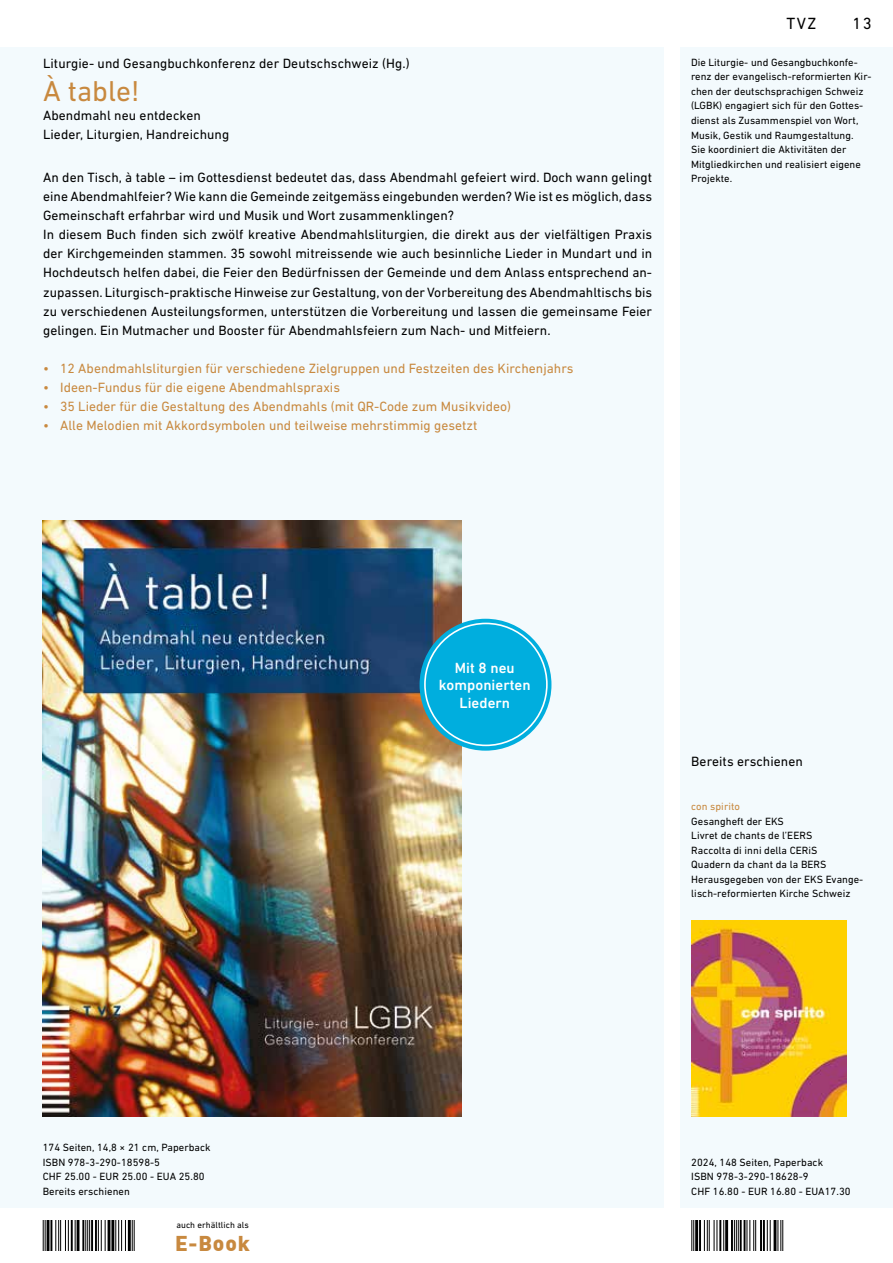
<style>
.page{position:relative;width:893px;height:1263px;background:#fff}
.page>*{position:absolute;margin:0;border:0;box-sizing:border-box;transform-origin:0 0}
.t1{font:29.25px "DIN Next LT Pro";color:#c8893f}
.t2{font:900 21px "DIN";color:#c8893f}
.t3{font:16.5px "DIN Next LT Pro";color:#000}
.t4{font:500 15px/17.5px "DIN Next LT Pro";letter-spacing:.005em;color:#fff;text-align:center}
.t5{font:13.65px/19px "DIN Next LT Pro";letter-spacing:.005em;color:#000}
.t6{font:13.65px "DIN Next LT Pro";letter-spacing:.005em;color:#c8893f}
.t7{font:10.65px/14.5px "DIN Next LT Pro";letter-spacing:.005em;color:#000}
.t8{font:10.65px "DIN Next LT Pro";letter-spacing:.005em;color:#c8893f}
.t9{font:9px "DIN Next LT Pro";letter-spacing:.005em;color:#000}
</style>
<div class="page">
<div style="left:0;top:47px;width:663px;height:1161px;background:#f3fafd"></div>
<div style="left:680px;top:47px;width:213px;height:1161px;background:#f3fafd"></div>
<svg style="left:42px;top:1220px;width:92px;height:30px"></svg>
<hr style="left:43px;top:1220px;width:1px;height:30px;background:#000">
<hr style="left:45px;top:1220px;width:1px;height:30px;background:#000">
<hr style="left:47px;top:1220px;width:2px;height:30px;background:#000">
<hr style="left:50px;top:1220px;width:2px;height:30px;background:#000">
<hr style="left:55px;top:1220px;width:1px;height:30px;background:#000">
<hr style="left:58px;top:1220px;width:1px;height:30px;background:#000">
<hr style="left:60px;top:1220px;width:1px;height:30px;background:#000">
<hr style="left:65px;top:1220px;width:1px;height:30px;background:#000">
<hr style="left:68px;top:1220px;width:1px;height:30px;background:#000">
<hr style="left:71px;top:1220px;width:2px;height:30px;background:#000">
<hr style="left:75px;top:1220px;width:1px;height:30px;background:#000">
<hr style="left:77px;top:1220px;width:2px;height:30px;background:#000">
<hr style="left:82px;top:1220px;width:2px;height:30px;background:#000">
<hr style="left:85px;top:1220px;width:1px;height:30px;background:#000">
<hr style="left:87px;top:1220px;width:1px;height:30px;background:#000">
<hr style="left:89px;top:1220px;width:1px;height:30px;background:#000">
<hr style="left:91px;top:1220px;width:2px;height:30px;background:#000">
<hr style="left:95px;top:1220px;width:2px;height:30px;background:#000">
<hr style="left:98px;top:1220px;width:1px;height:30px;background:#000">
<hr style="left:101px;top:1220px;width:1px;height:30px;background:#000">
<hr style="left:105px;top:1220px;width:1px;height:30px;background:#000">
<hr style="left:108px;top:1220px;width:2px;height:30px;background:#000">
<hr style="left:111px;top:1220px;width:3px;height:30px;background:#000">
<hr style="left:115px;top:1220px;width:1px;height:30px;background:#000">
<hr style="left:118px;top:1220px;width:1px;height:30px;background:#000">
<hr style="left:121px;top:1220px;width:1px;height:30px;background:#000">
<hr style="left:125px;top:1220px;width:1px;height:30px;background:#000">
<hr style="left:128px;top:1220px;width:3px;height:30px;background:#000">
<hr style="left:132px;top:1220px;width:1px;height:30px;background:#000">
<hr style="left:134px;top:1220px;width:1px;height:30px;background:#000">
<img style="left:691px;top:921px;width:155px;height:195px">
<hr style="left:691px;top:1220px;width:1px;height:30px;background:#000">
<hr style="left:693px;top:1220px;width:1px;height:30px;background:#000">
<hr style="left:695px;top:1220px;width:3px;height:30px;background:#000">
<hr style="left:699px;top:1220px;width:2px;height:30px;background:#000">
<hr style="left:704px;top:1220px;width:1px;height:30px;background:#000">
<hr style="left:707px;top:1220px;width:1px;height:30px;background:#000">
<hr style="left:709px;top:1220px;width:1px;height:30px;background:#000">
<hr style="left:714px;top:1220px;width:1px;height:30px;background:#000">
<hr style="left:716px;top:1220px;width:1px;height:30px;background:#000">
<hr style="left:719px;top:1220px;width:2px;height:30px;background:#000">
<hr style="left:723px;top:1220px;width:1px;height:30px;background:#000">
<hr style="left:725px;top:1220px;width:3px;height:30px;background:#000">
<hr style="left:731px;top:1220px;width:2px;height:30px;background:#000">
<hr style="left:734px;top:1220px;width:1px;height:30px;background:#000">
<hr style="left:736px;top:1220px;width:1px;height:30px;background:#000">
<hr style="left:738px;top:1220px;width:1px;height:30px;background:#000">
<hr style="left:740px;top:1220px;width:2px;height:30px;background:#000">
<hr style="left:744px;top:1220px;width:1px;height:30px;background:#000">
<hr style="left:746px;top:1220px;width:1px;height:30px;background:#000">
<hr style="left:749px;top:1220px;width:1px;height:30px;background:#000">
<hr style="left:753px;top:1220px;width:1px;height:30px;background:#000">
<hr style="left:755px;top:1220px;width:1px;height:30px;background:#000">
<hr style="left:760px;top:1220px;width:2px;height:30px;background:#000">
<hr style="left:763px;top:1220px;width:2px;height:30px;background:#000">
<hr style="left:767px;top:1220px;width:1px;height:30px;background:#000">
<hr style="left:770px;top:1220px;width:1px;height:30px;background:#000">
<hr style="left:774px;top:1220px;width:2px;height:30px;background:#000">
<hr style="left:777px;top:1220px;width:1px;height:30px;background:#000">
<hr style="left:780px;top:1220px;width:1px;height:30px;background:#000">
<hr style="left:782px;top:1220px;width:1px;height:30px;background:#000">
<img style="left:43px;top:521px;width:418px;height:595px">
<div style="left:420px;top:619px;width:131px;height:132px;background:#00aede;border-radius:50%"></div>
<div style="left:424px;top:623px;width:124px;height:123px;border:2px solid #fff;border-radius:50%"></div>
<p class="t5" style="left:43px;top:54px;width:368px">Liturgie- und Gesangbuchkonferenz der Deutschschweiz (Hg.)</p>
<h1 class="t1" style="left:43px;top:74px;width:98px">À table!</h1>
<p class="t5" style="left:43px;top:106px;width:188px">Abendmahl neu entdecken<br>Lieder, Liturgien, Handreichung</p>
<p class="t5" style="left:43px;top:168px;width:611px">An den Tisch, à table – im Gottesdienst bedeutet das, dass Abendmahl gefeiert wird. Doch wann gelingt eine Abendmahlfeier? Wie kann die Gemeinde zeitgemäss eingebunden werden? Wie ist es möglich, dass Gemeinschaft erfahrbar wird und Musik und Wort zusammenklingen?<br>In diesem Buch finden sich zwölf kreative Abendmahlsliturgien, die direkt aus der vielfältigen Praxis der Kirchgemeinden stammen. 35 sowohl mitreissende wie auch besinnliche Lieder in Mundart und in Hochdeutsch helfen dabei, die Feier den Bedürfnissen der Gemeinde und dem Anlass entsprechend an&shy;zupassen. Liturgisch-praktische Hinweise zur Gestaltung, von der Vorbereitung des Abendmahltischs bis zu verschiedenen Austeilungsformen, unterstützen die Vorbereitung und lassen die gemeinsame Feier gelingen. Ein Mutmacher und Booster für Abendmahlsfeiern zum Nach- und Mitfeiern.</p>
<p class="t6" style="left:43px;top:360px;width:532px">• 12 Abendmahlsliturgien für verschiedene Zielgruppen und Festzeiten des Kirchenjahrs</p>
<p class="t6" style="left:43px;top:379px;width:298px">• Ideen-Fundus für die eigene Abendmahlspraxis</p>
<p class="t6" style="left:43px;top:398px;width:469px">• 35 Lieder für die Gestaltung des Abendmahls (mit QR-Code zum Musikvideo)</p>
<p class="t6" style="left:43px;top:417px;width:436px">• Alle Melodien mit Akkordsymbolen und teilweise mehrstimmig gesetzt</p>
<p class="t3" style="left:786px;top:14px;width:31px">TVZ</p>
<p class="t3" style="left:853px;top:14px;width:21px">13</p>
<p class="t7" style="left:691px;top:55px;width:182px">Die Liturgie- und Gesangbuchkonfe&shy;renz der evangelisch-reformierten Kir&shy;chen der deutschsprachigen Schweiz (LGBK) engagiert sich für den Gottes&shy;dienst als Zusammenspiel von Wort, Musik, Gestik und Raumgestaltung.<br>Sie koordiniert die Aktivitäten der Mitgliedkirchen und realisiert eigene Projekte.</p>
<p class="t4" style="left:439px;top:659px;width:93px">Mit 8 neu komponierten<br>Liedern</p>
<p class="t5" style="left:691px;top:752px;width:113px">Bereits erschienen</p>
<p class="t8" style="left:691px;top:800px;width:50px">con spirito</p>
<p class="t7" style="left:691px;top:813px;width:174px">Gesangheft der EKS<br>Livret de chants de l’EERS<br>Raccolta di inni della CERiS<br>Quadern da chant da la BERS<br>Herausgegeben von der EKS Evange&shy;lisch-reformierten Kirche Schweiz</p>
<p class="t7" style="left:43px;top:1140px;width:169px">174 Seiten, 14,8 × 21 cm, Paperback<br>ISBN 978-3-290-18598-5<br>CHF 25.00 - EUR 25.00 - EUA 25.80<br>Bereits erschienen</p>
<p class="t9" style="left:176px;top:1220px;width:74px">auch erhältlich als</p>
<h2 class="t2" style="left:175px;top:1229px;width:76px">E-Book</h2>
<p class="t7" style="left:691px;top:1155px;width:161px">2024, 148 Seiten, Paperback<br>ISBN 978-3-290-18628-9<br>CHF 16.80 - EUR 16.80 - EUA17.30</p>
</div>
